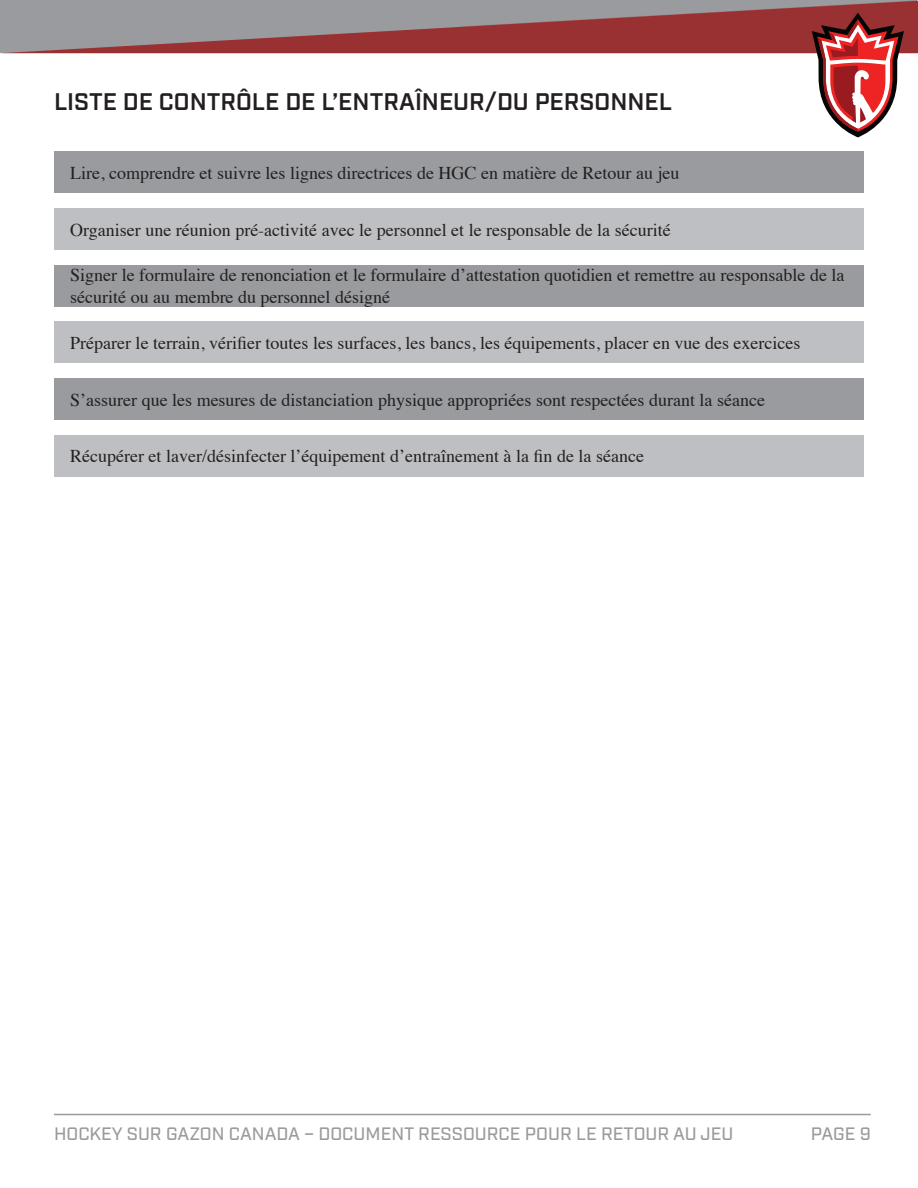
<style>
.page{position:relative;width:918px;height:1188px;background:#fff}
.page>*{position:absolute;margin:0;border:0;box-sizing:border-box;transform-origin:0 0}
.t1{font:600 24px "Industry";color:#231f20}
.t2{font:18px/21.6px "Times";color:#231f20}
.t3{font:500 18px "Industry";color:#999b9e}
</style>
<div class="page">
<svg style="left:0;top:1px;width:918px;height:52px;background:#986a6c"></svg>
<svg style="left:812px;top:13px;width:92px;height:124px"></svg>
<hr style="left:54px;top:1114px;width:817px;height:1px;background:#999b9e">
<div style="left:54px;top:151px;width:810px;height:42px;background:#999b9e"></div>
<div style="left:54px;top:265px;width:810px;height:41px;background:#999b9e"></div>
<div style="left:54px;top:378px;width:810px;height:42px;background:#999b9e"></div>
<div style="left:54px;top:208px;width:810px;height:42px;background:#bebfc2"></div>
<div style="left:54px;top:321px;width:810px;height:42px;background:#bebfc2"></div>
<div style="left:54px;top:435px;width:810px;height:42px;background:#bebfc2"></div>
<h1 class="t1" style="left:54px;top:87px;width:620px">LISTE DE CONTRÔLE DE L’ENTRAÎNEUR/DU PERSONNEL</h1>
<p class="t2" style="left:70px;top:160px;width:611px">Lire, comprendre et suivre les lignes directrices de HGC en matière de Retour au jeu</p>
<p class="t2" style="left:70px;top:217px;width:602px">Organiser une réunion pré-activité avec le personnel et le responsable de la sécurité</p>
<p class="t2" style="left:70px;top:263px;width:776px">Signer le formulaire de renonciation et le formulaire d’attestation quotidien et remettre au responsable de la sécurité ou au membre du personnel désigné</p>
<p class="t2" style="left:70px;top:331px;width:732px">Préparer le terrain, vérifier toutes les surfaces, les bancs, les équipements, placer en vue des exercices</p>
<p class="t2" style="left:70px;top:387px;width:696px">S’assurer que les mesures de distanciation physique appropriées sont respectées durant la séance</p>
<p class="t2" style="left:70px;top:444px;width:575px">Récupérer et laver/désinfecter l’équipement d’entraînement à la fin de la séance</p>
<p class="t3" style="left:54px;top:1123px;width:681px">HOCKEY SUR GAZON CANADA – DOCUMENT RESSOURCE POUR LE RETOUR AU JEU</p>
<p class="t3" style="left:811px;top:1123px;width:61px">PAGE 9</p>
</div>
